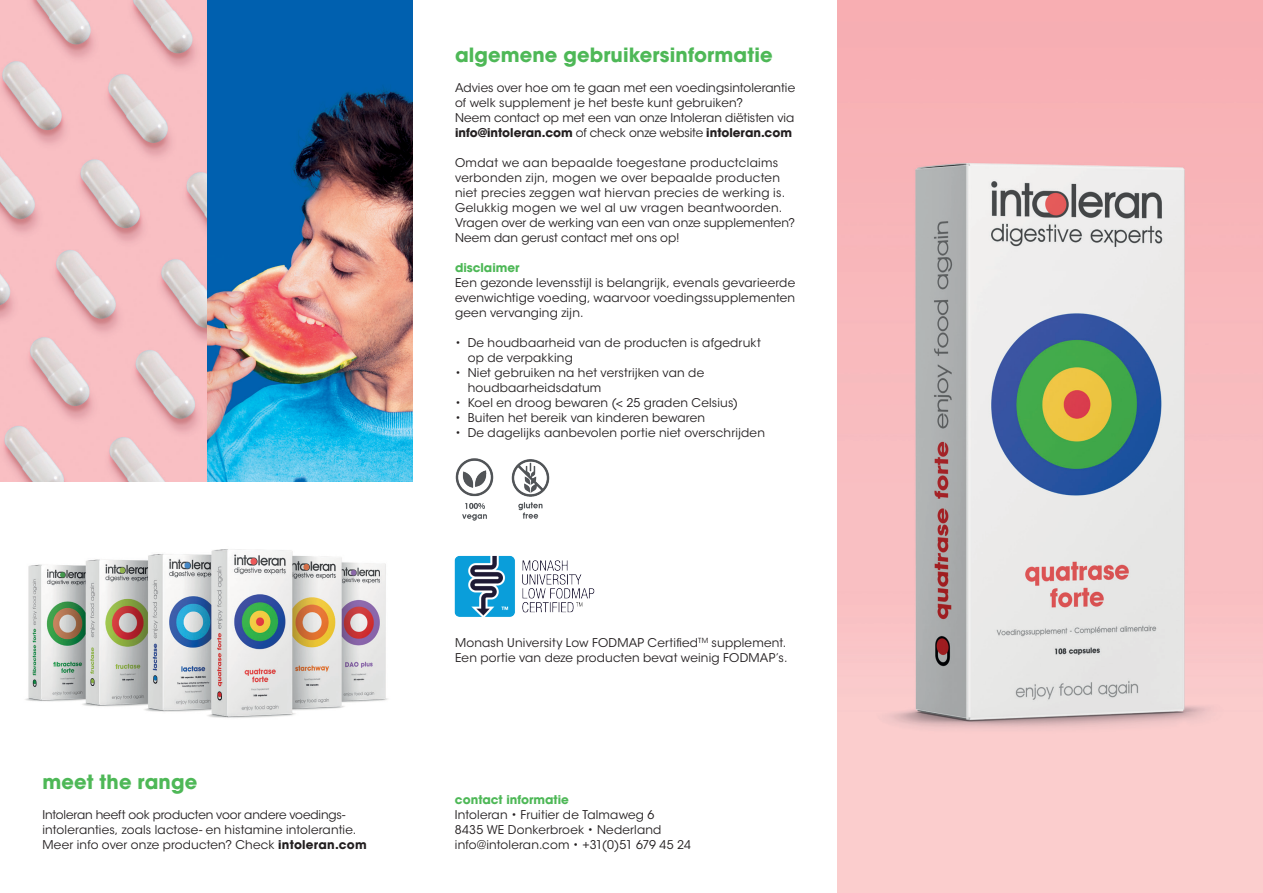
<style>
.page{position:relative;width:1263px;height:893px;background:#fff}
.page>*{position:absolute;margin:0;border:0;box-sizing:border-box;transform-origin:0 0}
.Heading{font:700 19.5px "ITC Avant Garde Std";letter-spacing:.005em;color:#4eb857}
.Platte_tekst{font:12px/15px "ITC Avant Garde Std";letter-spacing:.015em;color:#231f20}
.Tussenkopjes{font:700 12px "ITC Avant Garde Std";color:#4eb857}
.s1{font-weight:700}
</style>
<div class="page">
<img style="left:838px;top:0;width:425px;height:893px">
<img style="left:454px;top:555px;width:141px;height:62px">
<img style="left:25px;top:478px;width:388px;height:240px">
<img style="left:455px;top:458px;width:95px;height:63px">
<img style="left:0;top:0;width:412px;height:482px">
<p class="Heading" style="left:43px;top:769px;width:156px">meet the range</p>
<p class="Platte_tekst" style="left:43px;top:807px;width:326px">Intoleran heeft ook producten voor andere voedings&shy;intoleranties, zoals lactose- en histamine intolerantie.<br>Meer info over onze producten? Check <span class="s1">intoleran.com</span></p>
<p class="Heading" style="left:455px;top:42px;width:319px">algemene gebruikersinformatie</p>
<p class="Platte_tekst" style="left:455px;top:80px;width:342px">Advies over hoe om te gaan met een voedingsintolerantie of welk supplement je het beste kunt gebruiken?</p>
<p class="Platte_tekst" style="left:455px;top:110px;width:341px">Neem contact op met een van onze Intoleran diëtisten via <span class="s1">info@intoleran.com</span> of check onze website <span class="s1">intoleran.com</span></p>
<p class="Platte_tekst" style="left:455px;top:155px;width:342px">Omdat we aan bepaalde toegestane productclaims verbonden zijn, mogen we over bepaalde producten niet precies zeggen wat hiervan precies de werking is.<br>Gelukkig mogen we wel al uw vragen beantwoorden.<br>Vragen over de werking van een van onze supplementen?<br>Neem dan gerust contact met ons op!</p>
<p class="Tussenkopjes" style="left:455px;top:259px;width:66px">disclaimer</p>
<p class="Platte_tekst" style="left:455px;top:275px;width:342px;text-align:justify">Een gezonde levensstijl is belangrijk, evenals gevarieerde evenwichtige voeding, waarvoor voedingssupplementen geen vervanging zijn.</p>
<p class="Platte_tekst" style="left:468px;top:335px;width:294px;text-indent:-13px">• De houdbaarheid van de producten is afgedrukt op de verpakking</p>
<p class="Platte_tekst" style="left:468px;top:365px;width:238px;text-indent:-13px">• Niet gebruiken na het verstrijken van de houdbaarheidsdatum</p>
<p class="Platte_tekst" style="left:455px;top:395px;width:285px">• Koel en droog bewaren (&lt; 25 graden Celsius)</p>
<p class="Platte_tekst" style="left:455px;top:410px;width:252px">• Buiten het bereik van kinderen bewaren</p>
<p class="Platte_tekst" style="left:455px;top:425px;width:311px">• De dagelijks aanbevolen portie niet overschrijden</p>
<p class="Platte_tekst" style="left:455px;top:635px;width:334px">Monash University Low FODMAP Certified<sup>TM</sup> supplement.<br>Een portie van deze producten bevat weinig FODMAP’s.</p>
<p class="Tussenkopjes" style="left:455px;top:792px;width:116px">contact informatie</p>
<p class="Platte_tekst" style="left:455px;top:807px;width:201px">Intoleran • Fruitier de Talmaweg 6</p>
<p class="Platte_tekst" style="left:455px;top:822px;width:208px">8435 WE Donkerbroek • Nederland</p>
<p class="Platte_tekst" style="left:455px;top:837px;width:238px">info@intoleran.com • +31(0)51 679 45 24</p>
</div>
